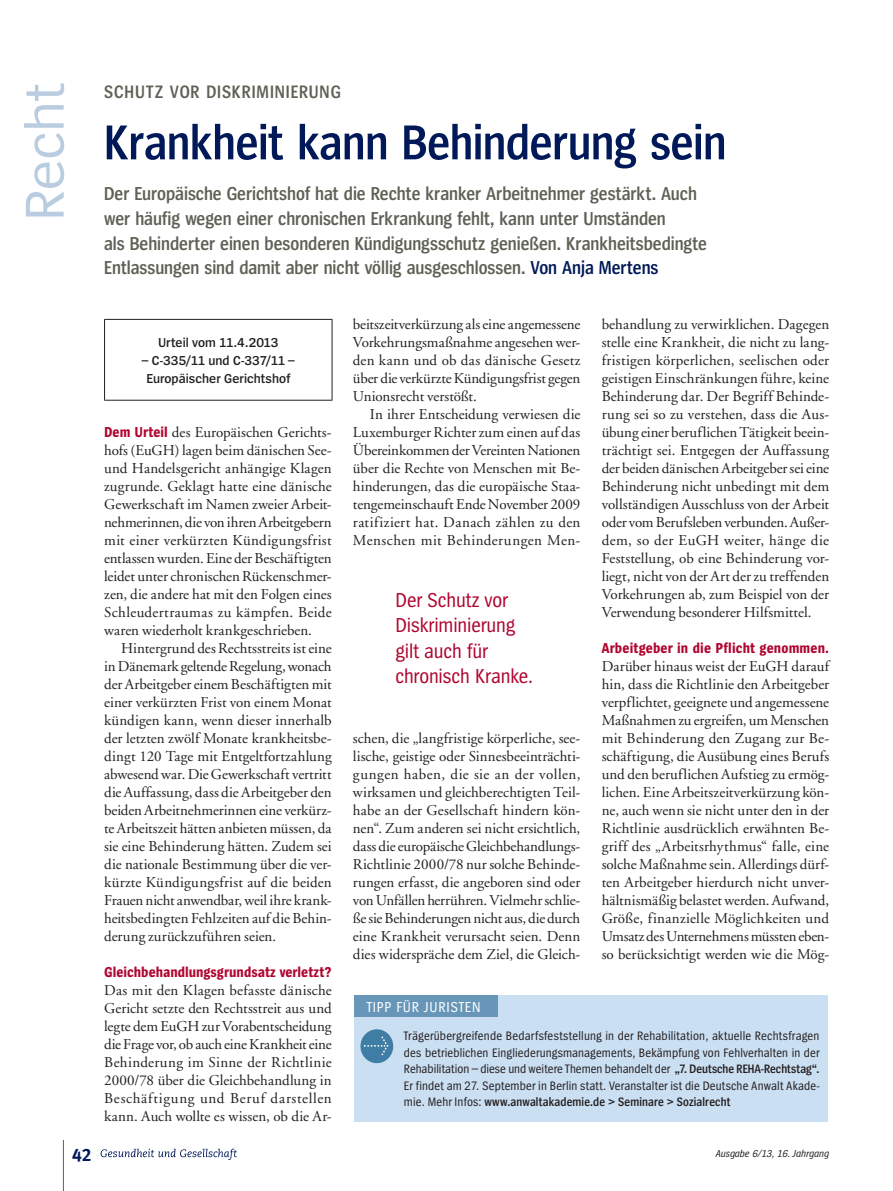
<style>
.page{position:relative;width:893px;height:1191px;background:#fff}
.page>*{position:absolute;margin:0;border:0;box-sizing:border-box;transform-origin:0 0}
.t1{font:57px "Spiegel";color:#baccdf}
.Recht_Head{font:600 51px "Spiegel Cd";letter-spacing:-.01em;color:#011958}
.Zitat_Recht{font:21px/25.5px "Spiegel Cd";letter-spacing:-.005em;color:#b00630}
.Magazin_Vorspann{font:600 19.5px/24.8px "Spiegel Cd";letter-spacing:-.005em;color:#606155}
.Recht_Dachzeile{font:600 18.75px "Spiegel Cd";letter-spacing:.05em;color:#606155}
.Fließ_10_12pt_mE_Rec{font:15px/18px "GG Garamond";letter-spacing:.005em;color:#231f20;text-align:justify}
.Fließ_10_12pt_oE_Rec{font:15px/18px "GG Garamond";color:#231f20;text-align:justify}
.t2{font:15px "Spiegel Cd";letter-spacing:.05em;color:#fff}
.Service_Fließ_Fuß{font:600 13.5px "Spiegel";color:#231f20}
.allg-Box_Copy_8_5_11{font:12.75px/16.5px "Spiegel Cd";letter-spacing:.01em;color:#231f20;text-align:justify}
.t3{font:italic 10.5px "Spiegel Cd";color:#231f20}
.s1{color:#011958}
.s2{font-family:"Spiegel Cd";font-weight:700;color:#b00630}
.s3{font-weight:600}
</style>
<div class="page">
<hr style="left:63px;top:1140px;width:1px;height:51px;background:#606155">
<svg style="left:101px;top:1148px;width:136px;height:11px"></svg>
<hr style="left:104px;top:319px;width:228px;height:1px;background:#231f20">
<hr style="left:104px;top:320px;width:1px;height:80px;background:#231f20">
<hr style="left:332px;top:320px;width:1px;height:80px;background:#231f20">
<hr style="left:104px;top:400px;width:228px;height:1px;background:#231f20">
<div style="left:354px;top:995px;width:474px;height:126px;background:#cbdff2"></div>
<div style="left:354px;top:995px;width:143px;height:22px;background:#6896b9"></div>
<div style="left:360px;top:1029px;width:33px;height:34px;background:#407da5;border-radius:50%"></div>
<svg style="left:364px;top:1036px;width:24px;height:19px"></svg>
<p class="t1" style="left:16px;top:221px;width:139px;rotate:-90deg">Recht</p>
<p class="Recht_Dachzeile" style="left:104px;top:82px;width:238px">SCHUTZ VOR DISKRIMINIERUNG</p>
<p class="Recht_Head" style="left:104px;top:117px;width:624px">Krankheit kann Behinderung sein</p>
<p class="Magazin_Vorspann" style="left:104px;top:182px;width:604px">Der Europäische Gerichtshof hat die Rechte kranker Arbeitnehmer gestärkt. Auch wer häufig wegen einer chronischen Erkrankung fehlt, kann unter Umständen<br>als Behinderter einen besonderen Kündigungsschutz genießen. Krankheitsbedingte Entlassungen sind damit aber nicht völlig ausgeschlossen. <span class="s1">Von Anja Mertens</span></p>
<p class="Service_Fließ_Fuß" style="left:158px;top:336px;width:122px">Urteil vom 11.4.2013</p>
<p class="Service_Fließ_Fuß" style="left:142px;top:354px;width:155px">– C-335/11 und C-337/11 –</p>
<p class="Service_Fließ_Fuß" style="left:146px;top:372px;width:145px">Europäischer Gerichtshof</p>
<p class="Fließ_10_12pt_oE_Rec" style="left:104px;top:423px;width:229px"><span class="s2">Dem Urteil</span> des Europäischen Gerichts&shy;hofs (EuGH) lagen beim dänischen See&shy;und Handelsgericht anhängige Klagen zugrunde. Geklagt hatte eine dänische Gewerkschaft im Namen zweier Arbeit&shy;nehmerinnen, die von ihren Arbeitgebern mit einer verkürzten Kündigungsfrist entlassen wurden. Eine der Beschäftigten leidet unter chronischen Rückenschmer&shy;zen, die andere hat mit den Folgen eines Schleudertraumas zu kämpfen. Beide waren wiederholt krankgeschrieben.</p>
<p class="Fließ_10_12pt_mE_Rec" style="left:104px;top:639px;width:229px;text-indent:17px">Hintergrund des Rechtsstreits ist eine in Dänemark geltende Regelung, wonach der Arbeitgeber einem Beschäftigten mit einer verkürzten Frist von einem Monat kündigen kann, wenn dieser innerhalb der letzten zwölf Monate krankheitsbe&shy;dingt 120 Tage mit Entgeltfortzahlung abwesend war. Die Gewerkschaft vertritt die Auffassung, dass die Arbeitgeber den beiden Arbeitnehmerinnen eine verkürz&shy;te Arbeitszeit hätten anbieten müssen, da sie eine Behinderung hätten. Zudem sei die nationale Bestimmung über die ver&shy;kürzte Kündigungsfrist auf die beiden Frauen nicht anwendbar, weil ihre krank&shy;heitsbedingten Fehlzeiten auf die Behin&shy;derung zurückzuführen seien.</p>
<p class="Fließ_10_12pt_oE_Rec" style="left:104px;top:963px;width:229px"><span class="s2">Gleichbehandlungsgrundsatz verletzt?<br></span>Das mit den Klagen befasste dänische Gericht setzte den Rechtsstreit aus und legte dem EuGH zur Vorabentscheidung die Frage vor, ob auch eine Krankheit eine Behinderung im Sinne der Richtlinie 2000/78 über die Gleichbehandlung in Beschäftigung und Beruf darstellen kann. Auch wollte es wissen, ob die Ar-</p>
<p class="Fließ_10_12pt_oE_Rec" style="left:353px;top:315px;width:229px">beitszeitverkürzung als eine angemessene Vorkehrungsmaßnahme angesehen wer&shy;den kann und ob das dänische Gesetz über die verkürzte Kündigungsfrist gegen Unionsrecht verstößt.</p>
<p class="Fließ_10_12pt_mE_Rec" style="left:353px;top:405px;width:229px;text-indent:17px">In ihrer Entscheidung verwiesen die Luxemburger Richter zum einen auf das Übereinkommen der Vereinten Nationen über die Rechte von Menschen mit Be&shy;hinderungen, das die europäische Staa&shy;tengemeinschauft Ende November 2009 ratifiziert hat. Danach zählen zu den Menschen mit Behinderungen Men-</p>
<p class="Zitat_Recht" style="left:395px;top:587px;width:139px">Der Schutz vor<br>Diskriminierung gilt auch für chronisch Kranke.</p>
<p class="Fließ_10_12pt_mE_Rec" style="left:353px;top:729px;width:229px">schen, die „langfristige körperliche, see&shy;lische, geistige oder Sinnesbeeinträchti&shy;gungen haben, die sie an der vollen, wirksamen und gleichberechtigten Teil&shy;habe an der Gesellschaft hindern kön&shy;nen“. Zum anderen sei nicht ersichtlich, dass die europäische Gleichbehandlungs-Richtlinie 2000/78 nur solche Behinde&shy;rungen erfasst, die angeboren sind oder von Unfällen herrühren. Vielmehr schlie&shy;ße sie Behinderungen nicht aus, die durch eine Krankheit verursacht seien. Denn dies widerspräche dem Ziel, die Gleich-</p>
<p class="Fließ_10_12pt_mE_Rec" style="left:602px;top:315px;width:229px">behandlung zu verwirklichen. Dagegen stelle eine Krankheit, die nicht zu lang&shy;fristigen körperlichen, seelischen oder geistigen Einschränkungen führe, keine Behinderung dar. Der Begriff Behinde&shy;rung sei so zu verstehen, dass die Aus&shy;übung einer beruflichen Tätigkeit beein&shy;trächtigt sei. Entgegen der Auffassung der beiden dänischen Arbeitgeber sei eine Behinderung nicht unbedingt mit dem vollständigen Ausschluss von der Arbeit oder vom Berufsleben verbunden. Außer&shy;dem, so der EuGH weiter, hänge die Feststellung, ob eine Behinderung vor&shy;liegt, nicht von der Art der zu treffenden Vorkehrungen ab, zum Beispiel von der Verwendung besonderer Hilfsmittel.</p>
<p class="Fließ_10_12pt_oE_Rec" style="left:602px;top:639px;width:229px"><span class="s2">Arbeitgeber in die Pflicht genommen.<br></span>Darüber hinaus weist der EuGH darauf hin, dass die Richtlinie den Arbeitgeber verpflichtet, geeignete und angemessene Maßnahmen zu ergreifen, um Menschen mit Behinderung den Zugang zur Be&shy;schäftigung, die Ausübung eines Berufs und den beruflichen Aufstieg zu ermög&shy;lichen. Eine Arbeitszeitverkürzung kön&shy;ne, auch wenn sie nicht unter den in der Richtlinie ausdrücklich erwähnten Be&shy;griff des „Arbeitsrhythmus“ falle, eine solche Maßnahme sein. Allerdings dürf&shy;ten Arbeitgeber hierdurch nicht unver&shy;hältnismäßig belastet werden. Aufwand, Größe, finanzielle Möglichkeiten und Umsatz des Unternehmens müssten eben&shy;so berücksichtigt werden wie die Mög-</p>
<p class="t2" style="left:367px;top:999px;width:115px">TIPP FÜR JURISTEN</p>
<p class="allg-Box_Copy_8_5_11" style="left:404px;top:1028px;width:417px">Trägerübergreifende Bedarfsfeststellung in der Rehabilitation, aktuelle Rechtsfragen des betrieblichen Eingliederungsmanagements, Bekämpfung von Fehlverhalten in der Rehabilitation – diese und weitere Themen behandelt der <span class="s3">„7. Deutsche REHA-Rechtstag“.<br></span>Er findet am 27. September in Berlin statt. Veranstalter ist die Deutsche Anwalt Akade&shy;mie. Mehr Infos: <span class="s3">www.anwaltakademie.de &gt; Seminare &gt; Sozialrecht</span></p>
<p class="t3" style="left:716px;top:1148px;width:115px">Ausgabe 6/13, 16. Jahrgang</p>
</div>
